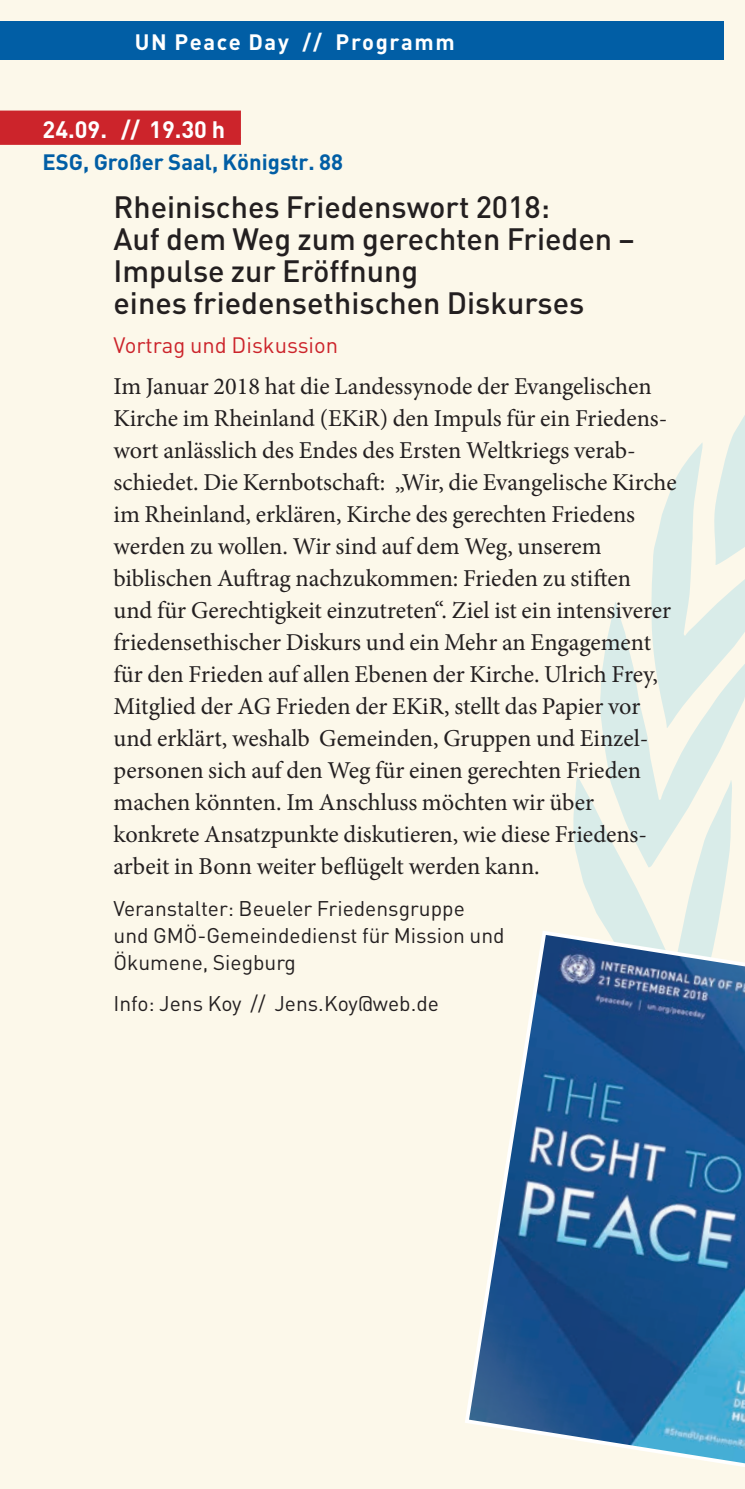
<style>
.page{position:relative;width:745px;height:1489px;background:#fff}
.page>*{position:absolute;margin:0;border:0;box-sizing:border-box;transform-origin:0 0}
.t1{font:500 30.5px/32px "DIN";color:#231f20}
.t2{font:24.25px/32px "Minion Pro";color:#231f20}
.t3{font:700 23.5px "DIN";color:#fff}
.t4{font:700 22px "DIN";color:#015ea5}
.t5{font:700 22px "DIN";letter-spacing:.075em;color:#fff}
.t6{font:22px "DIN";color:#cc242b}
.t7{font:21px/27px "DIN";color:#231f20}
</style>
<div class="page">
<div style="left:0;top:0;width:744px;height:1488px;background:#fcf8ea"></div>
<div style="left:0;top:21px;width:723px;height:39px;background:#015ea5"></div>
<svg style="left:573px;top:417px;width:171px;height:511px"></svg>
<div style="left:0;top:111px;width:241px;height:27px;background:#cc242b"></div>
<div style="left:0;top:137px;width:241px;height:8px;background:#cc242b"></div>
<svg style="left:465px;top:928px;width:279px;height:539px"></svg>
<p class="t5" style="left:135px;top:28px;width:321px">UN Peace Day // Programm</p>
<p class="t3" style="left:43px;top:114px;width:184px">24.09. // 19.30 h</p>
<p class="t4" style="left:43px;top:148px;width:302px">ESG, Großer Saal, Königstr. 88</p>
<p class="t1" style="left:113px;top:190px;width:522px">Rheinisches Friedenswort 2018:<br>Auf dem Weg zum gerechten Frieden –<br>Impulse zur Eröffnung<br>eines friedensethischen Diskurses</p>
<p class="t6" style="left:113px;top:331px;width:226px">Vortrag und Diskussion</p>
<p class="t2" style="left:113px;top:370px;width:564px">Im Januar 2018 hat die Landessynode der Evangelischen Kirche im Rheinland (EKiR) den Impuls für ein Friedens&shy;wort anlässlich des Endes des Ersten Weltkriegs verab&shy;schiedet. Die Kernbotschaft: „Wir, die Evangelische Kirche im Rheinland, erklären, Kirche des gerechten Friedens werden zu wollen. Wir sind auf dem Weg, unserem biblischen Auftrag nachzukommen: Frieden zu stiften<br>und für Gerechtigkeit einzutreten“. Ziel ist ein intensiverer friedensethischer Diskurs und ein Mehr an Engagement für den Frieden auf allen Ebenen der Kirche. Ulrich Frey, Mitglied der AG Frieden der EKiR, stellt das Papier vor und erklärt, weshalb Gemeinden, Gruppen und Einzel&shy;personen sich auf den Weg für einen gerechten Frieden machen könnten. Im Anschluss möchten wir über konkrete Ansatzpunkte diskutieren, wie diese Friedens&shy;arbeit in Bonn weiter beflügelt werden kann.</p>
<p class="t7" style="left:113px;top:894px;width:392px">Veranstalter: Beueler Friedensgruppe und GMÖ-Gemeindedienst für Mission und<br>Ökumene, Siegburg</p>
<p class="t7" style="left:113px;top:989px;width:327px">Info: Jens Koy // Jens.Koy@web.de</p>
</div>
